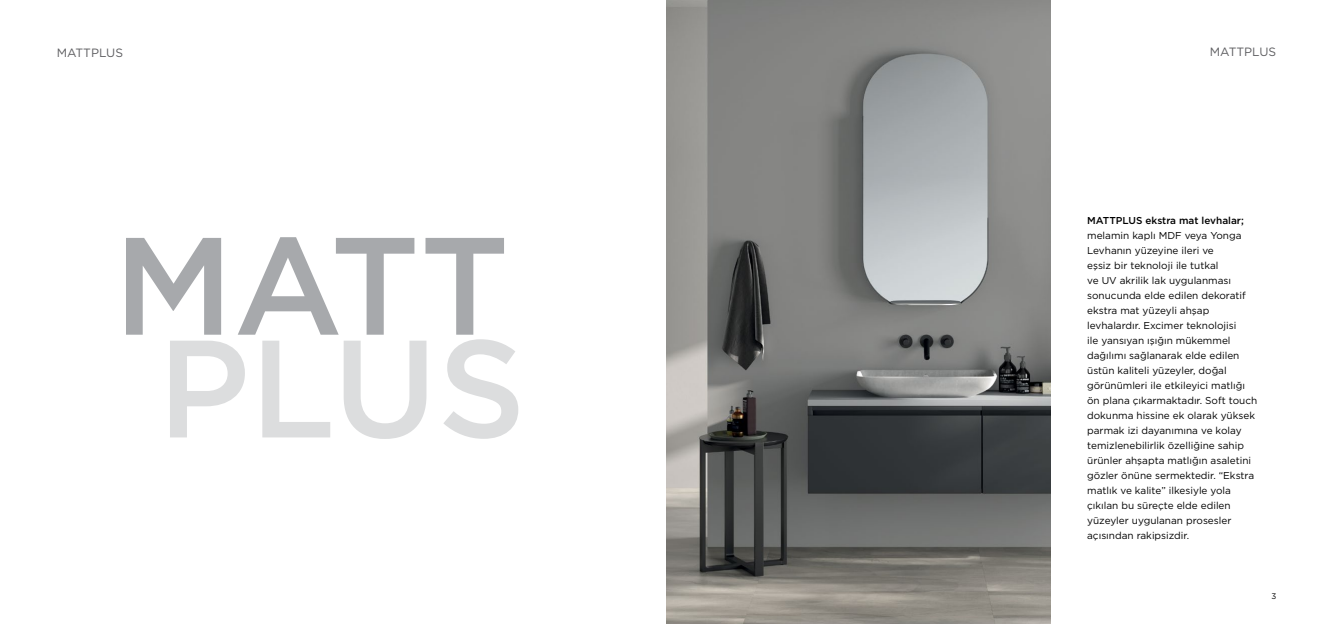
<style>
.page{position:relative;width:1333px;height:624px;background:#fff}
.page>*{position:absolute;margin:0;border:0;box-sizing:border-box;transform-origin:0 0}
.t1{font:500 138.2px "Gotham";color:#a7a9ac}
.t2{font:500 138.2px "Gotham";color:#dcddde}
.t3{font:12px "Gotham";color:#5d5d60}
.t4{font:10px/15px "Gotham";color:#000}
.t5{font:500 10px "Gotham";color:#000}
.t6{font:8px "Gotham";color:#000}
</style>
<div class="page">
<img style="left:666px;top:0;width:384px;height:624px">
<p class="t3" style="left:57px;top:45px;width:68px">MATTPLUS</p>
<p class="t3" style="left:1209px;top:44px;width:68px">MATTPLUS</p>
<h1 class="t1" style="left:113px;top:195px;width:397px">MATT</h1>
<h1 class="t2" style="left:157px;top:298px;width:370px">PLUS</h1>
<p class="t5" style="left:1087px;top:214px;width:158px">MATTPLUS ekstra mat levhalar;</p>
<p class="t4" style="left:1087px;top:227px;width:171px">melamin kaplı MDF veya Yonga<br>Levhanın yüzeyine ileri ve<br>eşsiz bir teknoloji ile tutkal<br>ve UV akrilik lak uygulanması sonucunda elde edilen dekoratif ekstra mat yüzeyli ahşap levhalardır. Excimer teknolojisi<br>ile yansıyan ışığın mükemmel dağılımı sağlanarak elde edilen üstün kaliteli yüzeyler, doğal görünümleri ile etkileyici matlığı ön plana çıkarmaktadır. Soft touch dokunma hissine ek olarak yüksek parmak izi dayanımına ve kolay temizlenebilirlik özelliğine sahip ürünler ahşapta matlığın asaletini gözler önüne sermektedir. “Ekstra matlık ve kalite” ilkesiyle yola çıkılan bu süreçte elde edilen yüzeyler uygulanan prosesler açısından rakipsizdir.</p>
<p class="t6" style="left:1271px;top:590px;width:6px">3</p>
</div>
